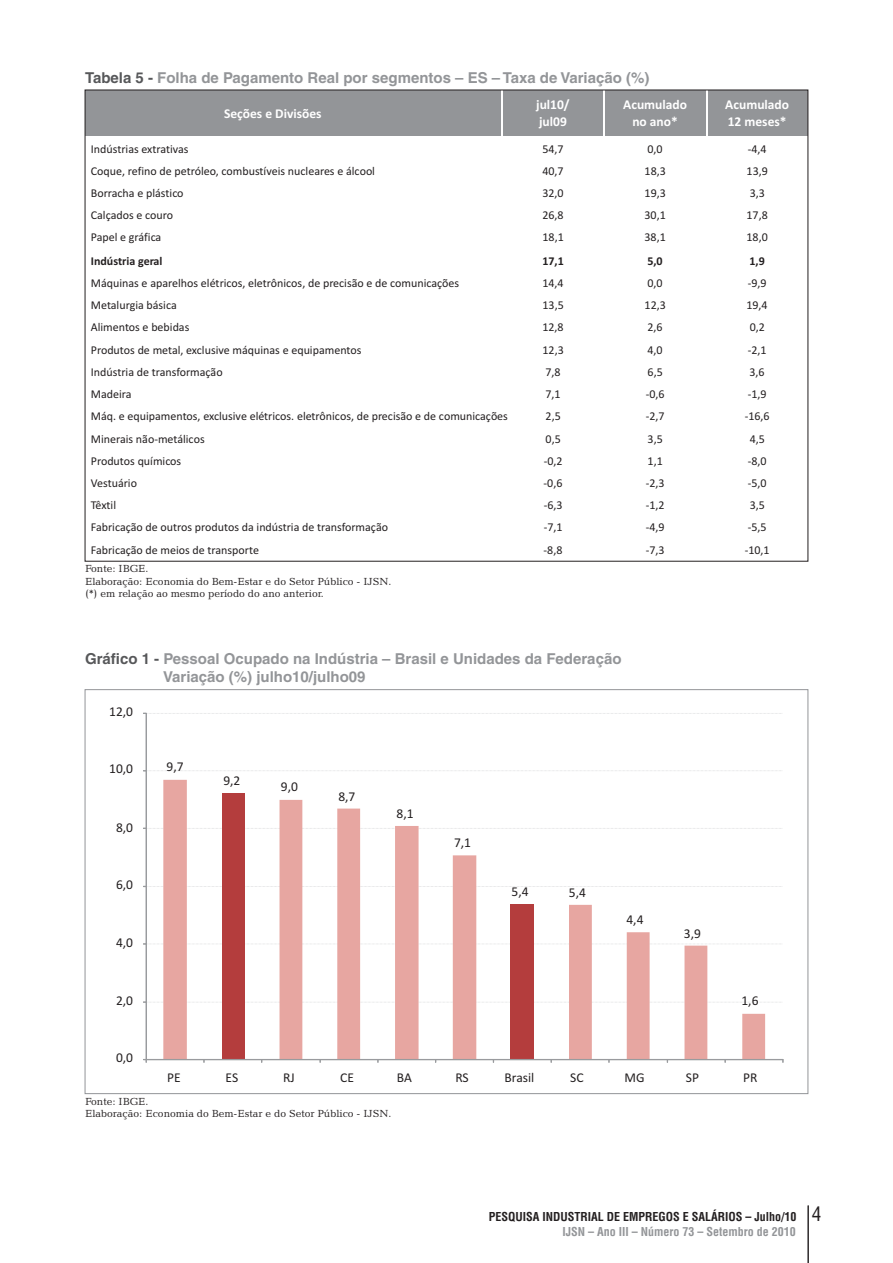
<style>
.page{position:relative;width:893px;height:1263px;background:#fff}
.page>*{position:absolute;margin:0;border:0;box-sizing:border-box;transform-origin:0 0}
.t1{font:condensed 19.5px "Helvetica LT";color:#231f20}
.t2{font:700 15px/17.9px "Helvetica LT";color:#939598}
.t3{font:13.5px "Calibri";color:#231f20}
.t4{font:700 13.5px/16.5px "Calibri";color:#fff}
.t5{font:12px "Calibri";color:#231f20}
.t6{font:700 condensed 12px "Helvetica LT";color:#231f20}
.t7{font:700 condensed 12px "Helvetica LT";color:#939598}
.t8{font:700 12px "Calibri";color:#231f20}
.t9{font:10.5px/12.6px "Candida BT";color:#231f20}
.s1{color:#57585a}
.s2{font-family:"Calibri"}
</style>
<div class="page">
<hr style="left:808px;top:1205px;width:1px;height:58px;background:#231f20">
<div style="left:85px;top:90px;width:723px;height:46px;background:#939598"></div>
<hr style="left:502px;top:90px;width:1px;height:456px;background:#fff">
<hr style="left:604px;top:90px;width:1px;height:456px;background:#fff">
<hr style="left:706px;top:90px;width:1px;height:456px;background:#fff">
<svg style="left:143px;top:713px;width:641px;height:349px"></svg>
<p class="t2" style="left:85px;top:70px;width:566px"><span class="s1">Tabela 5 -</span> Folha de Pagamento Real por segmentos – ES – Taxa de Variação (%)</p>
<p class="t4" style="left:623px;top:98px;width:65px;text-align:center">Acumulado no ano*</p>
<p class="t4" style="left:725px;top:98px;width:65px">Acumulado<br>12 meses*</p>
<p class="t4" style="left:224px;top:106px;width:99px">Seções e Divisões</p>
<p class="t4" style="left:536px;top:97px;width:35px">jul10/ jul09</p>
<p class="t5" style="left:91px;top:144px;width:99px">Indústrias extrativas</p>
<p class="t5" style="left:542px;top:144px;width:23px">54,7</p>
<p class="t5" style="left:647px;top:144px;width:17px">0,0</p>
<p class="t5" style="left:748px;top:144px;width:20px">-4,4</p>
<p class="t5" style="left:91px;top:166px;width:286px">Coque, refino de petróleo, combustíveis nucleares e álcool</p>
<p class="t5" style="left:542px;top:166px;width:23px">40,7</p>
<p class="t5" style="left:645px;top:166px;width:23px">18,3</p>
<p class="t5" style="left:747px;top:166px;width:23px">13,9</p>
<p class="t5" style="left:91px;top:188px;width:94px">Borracha e plástico</p>
<p class="t5" style="left:542px;top:188px;width:23px">32,0</p>
<p class="t5" style="left:645px;top:188px;width:23px">19,3</p>
<p class="t5" style="left:750px;top:188px;width:17px">3,3</p>
<p class="t5" style="left:91px;top:210px;width:84px">Calçados e couro</p>
<p class="t5" style="left:542px;top:210px;width:23px">26,8</p>
<p class="t5" style="left:645px;top:210px;width:23px">30,1</p>
<p class="t5" style="left:746px;top:210px;width:23px">17,8</p>
<p class="t5" style="left:91px;top:232px;width:72px">Papel e gráfica</p>
<p class="t5" style="left:542px;top:232px;width:23px">18,1</p>
<p class="t5" style="left:645px;top:232px;width:23px">38,1</p>
<p class="t5" style="left:746px;top:232px;width:23px">18,0</p>
<p class="t8" style="left:91px;top:256px;width:73px">Indústria geral</p>
<p class="t8" style="left:542px;top:256px;width:23px">17,1</p>
<p class="t8" style="left:647px;top:256px;width:17px">5,0</p>
<p class="t8" style="left:749px;top:256px;width:17px">1,9</p>
<p class="t5" style="left:91px;top:278px;width:370px">Máquinas e aparelhos elétricos, eletrônicos, de precisão e de comunicações</p>
<p class="t5" style="left:542px;top:278px;width:23px">14,4</p>
<p class="t5" style="left:647px;top:278px;width:17px">0,0</p>
<p class="t5" style="left:748px;top:278px;width:20px">-9,9</p>
<p class="t5" style="left:91px;top:300px;width:88px">Metalurgia básica</p>
<p class="t5" style="left:542px;top:300px;width:23px">13,5</p>
<p class="t5" style="left:645px;top:300px;width:23px">12,3</p>
<p class="t5" style="left:746px;top:300px;width:23px">19,4</p>
<p class="t5" style="left:91px;top:322px;width:100px">Alimentos e bebidas</p>
<p class="t5" style="left:542px;top:322px;width:23px">12,8</p>
<p class="t5" style="left:647px;top:322px;width:17px">2,6</p>
<p class="t5" style="left:750px;top:322px;width:17px">0,2</p>
<p class="t5" style="left:91px;top:345px;width:272px">Produtos de metal, exclusive máquinas e equipamentos</p>
<p class="t5" style="left:542px;top:345px;width:23px">12,3</p>
<p class="t5" style="left:647px;top:345px;width:17px">4,0</p>
<p class="t5" style="left:748px;top:345px;width:20px">-2,1</p>
<p class="t5" style="left:91px;top:367px;width:133px">Indústria de transformação</p>
<p class="t5" style="left:545px;top:367px;width:17px">7,8</p>
<p class="t5" style="left:648px;top:367px;width:17px">6,5</p>
<p class="t5" style="left:750px;top:367px;width:17px">3,6</p>
<p class="t5" style="left:91px;top:389px;width:42px">Madeira</p>
<p class="t5" style="left:546px;top:389px;width:17px">7,1</p>
<p class="t5" style="left:646px;top:389px;width:20px">-0,6</p>
<p class="t5" style="left:748px;top:389px;width:20px">-1,9</p>
<p class="t5" style="left:91px;top:411px;width:419px">Máq. e equipamentos, exclusive elétricos. eletrônicos, de precisão e de comunicações</p>
<p class="t5" style="left:546px;top:411px;width:17px">2,5</p>
<p class="t5" style="left:646px;top:411px;width:20px">-2,7</p>
<p class="t5" style="left:745px;top:411px;width:26px">-16,6</p>
<p class="t5" style="left:91px;top:434px;width:115px">Minerais não-metálicos</p>
<p class="t5" style="left:546px;top:434px;width:17px">0,5</p>
<p class="t5" style="left:648px;top:434px;width:17px">3,5</p>
<p class="t5" style="left:750px;top:434px;width:17px">4,5</p>
<p class="t5" style="left:91px;top:456px;width:92px">Produtos químicos</p>
<p class="t5" style="left:544px;top:456px;width:20px">-0,2</p>
<p class="t5" style="left:648px;top:456px;width:17px">1,1</p>
<p class="t5" style="left:748px;top:456px;width:20px">-8,0</p>
<p class="t5" style="left:91px;top:478px;width:48px">Vestuário</p>
<p class="t5" style="left:544px;top:478px;width:20px">-0,6</p>
<p class="t5" style="left:646px;top:478px;width:20px">-2,3</p>
<p class="t5" style="left:748px;top:478px;width:20px">-5,0</p>
<p class="t5" style="left:91px;top:500px;width:27px">Têxtil</p>
<p class="t5" style="left:544px;top:500px;width:20px">-6,3</p>
<p class="t5" style="left:646px;top:500px;width:20px">-1,2</p>
<p class="t5" style="left:750px;top:500px;width:17px">3,5</p>
<p class="t5" style="left:91px;top:522px;width:299px">Fabricação de outros produtos da indústria de transformação</p>
<p class="t5" style="left:544px;top:522px;width:20px">-7,1</p>
<p class="t5" style="left:646px;top:522px;width:20px">-4,9</p>
<p class="t5" style="left:748px;top:522px;width:20px">-5,5</p>
<p class="t5" style="left:91px;top:545px;width:170px">Fabricação de meios de transporte</p>
<p class="t5" style="left:544px;top:545px;width:20px">-8,8</p>
<p class="t5" style="left:646px;top:545px;width:20px">-7,3</p>
<p class="t5" style="left:745px;top:545px;width:26px">-10,1</p>
<p class="t9" style="left:85px;top:563px;width:65px">Fonte: IBGE.</p>
<p class="t9" style="left:85px;top:588px;width:240px">(<span class="s2">*</span>) em relação ao mesmo período do ano anterior.</p>
<p class="t9" style="left:85px;top:576px;width:308px">Elaboração: Economia do Bem-Estar e do Setor Público - IJSN.</p>
<p class="t2" style="left:163px;top:651px;width:460px;text-indent:-78px"><span class="s1">Gráfico 1 -</span> Pessoal Ocupado na Indústria – Brasil e Unidades da Federação<br>Variação (%) julho10/julho09</p>
<p class="t3" style="left:109px;top:706px;width:25px">12,0</p>
<p class="t3" style="left:109px;top:763px;width:25px">10,0</p>
<p class="t3" style="left:116px;top:821px;width:19px">8,0</p>
<p class="t3" style="left:116px;top:879px;width:19px">6,0</p>
<p class="t3" style="left:116px;top:936px;width:19px">4,0</p>
<p class="t3" style="left:116px;top:995px;width:19px">2,0</p>
<p class="t3" style="left:116px;top:1052px;width:19px">0,0</p>
<p class="t3" style="left:167px;top:761px;width:19px">9,7</p>
<p class="t3" style="left:223px;top:775px;width:19px">9,2</p>
<p class="t3" style="left:281px;top:781px;width:19px">9,0</p>
<p class="t3" style="left:338px;top:790px;width:19px">8,7</p>
<p class="t3" style="left:396px;top:808px;width:19px">8,1</p>
<p class="t3" style="left:454px;top:836px;width:19px">7,1</p>
<p class="t3" style="left:511px;top:886px;width:19px">5,4</p>
<p class="t3" style="left:569px;top:887px;width:19px">5,4</p>
<p class="t3" style="left:626px;top:913px;width:19px">4,4</p>
<p class="t3" style="left:684px;top:927px;width:19px">3,9</p>
<p class="t3" style="left:741px;top:995px;width:19px">1,6</p>
<p class="t3" style="left:167px;top:1071px;width:15px">PE</p>
<p class="t3" style="left:225px;top:1071px;width:14px">ES</p>
<p class="t3" style="left:283px;top:1071px;width:13px">RJ</p>
<p class="t3" style="left:340px;top:1071px;width:15px">CE</p>
<p class="t3" style="left:397px;top:1071px;width:17px">BA</p>
<p class="t3" style="left:455px;top:1071px;width:15px">RS</p>
<p class="t3" style="left:505px;top:1071px;width:31px">Brasil</p>
<p class="t3" style="left:570px;top:1071px;width:15px">SC</p>
<p class="t3" style="left:625px;top:1071px;width:22px">MG</p>
<p class="t3" style="left:686px;top:1071px;width:15px">SP</p>
<p class="t3" style="left:743px;top:1071px;width:16px">PR</p>
<p class="t9" style="left:85px;top:1096px;width:308px">Fonte: IBGE.<br>Elaboração: Economia do Bem-Estar e do Setor Público - IJSN.</p>
<p class="t6" style="left:489px;top:1211px;width:309px">PESQUISA INDUSTRIAL DE EMPREGOS E SALÁRIOS – Julho/10</p>
<p class="t7" style="left:562px;top:1227px;width:235px">IJSN – Ano III – Número 73 – Setembro de 2010</p>
<h1 class="t1" style="left:812px;top:1206px;width:11px">4</h1>
</div>
